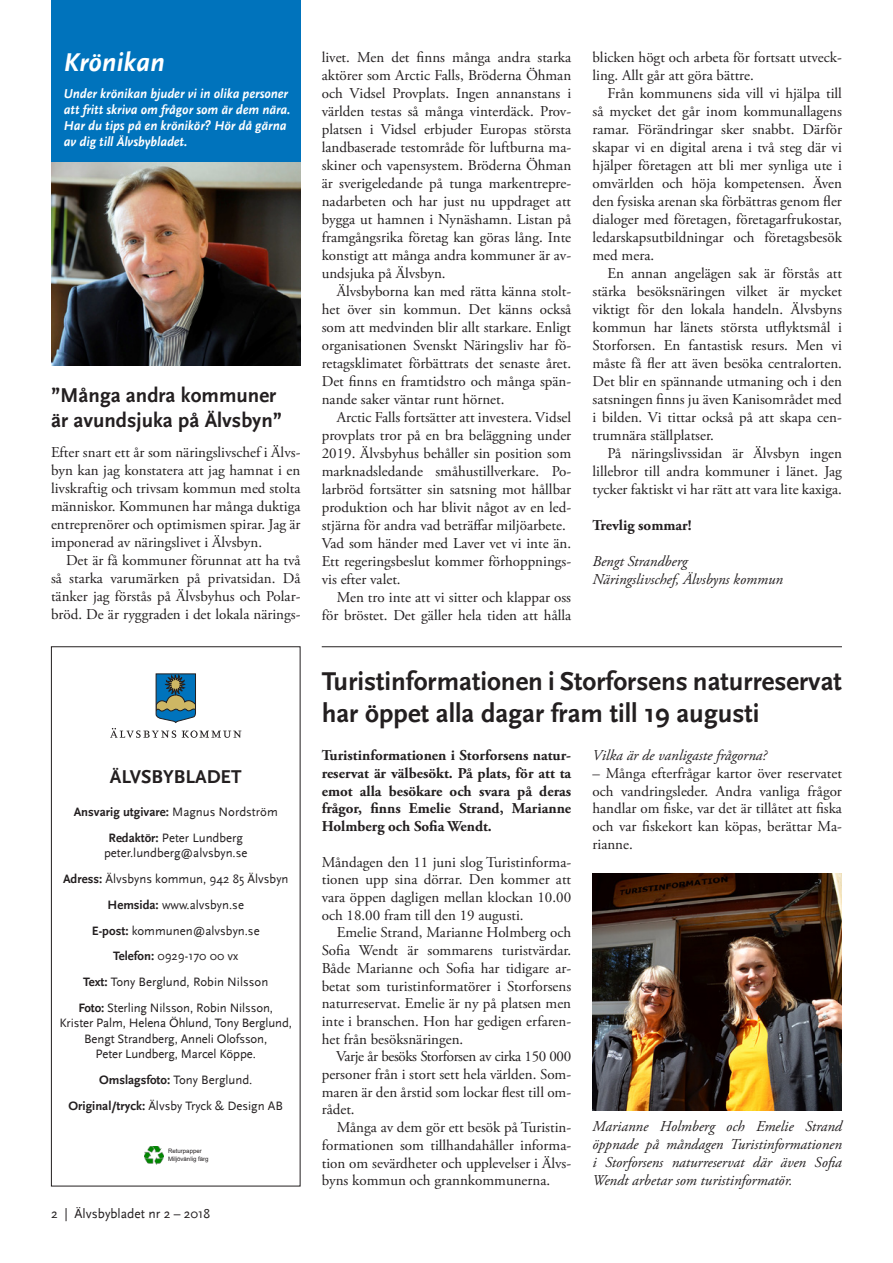
<style>
.page{position:relative;width:893px;height:1263px;background:#fff}
.page>*{position:absolute;margin:0;border:0;box-sizing:border-box;transform-origin:0 0}
.t1{font:700 27px "Scala Sans";color:#231f20}
.t2{font:italic 700 27px "Scala Sans";color:#fff}
.t3{font:700 21px "Scala Sans";color:#231f20}
.t4{font:700 19.5px "Scala Sans";color:#231f20}
.t5{font:15px/18px "Adobe Garamond Pro";color:#231f20;text-align:justify}
.t6{font:italic 15px/18px "Adobe Garamond Pro";color:#231f20;text-align:justify}
.t7{font:700 15px/17.7px "Adobe Garamond Pro";color:#231f20;text-align:justify}
.t8{font:italic 700 13.5px/15.8px "Scala Sans";color:#fff;scale:.96 1}
.t9{font:13.5px "Scala Sans";color:#231f20}
.t10{font:12.75px "Scala Sans";color:#231f20}
.t11{font:700 12.75px "Scala Sans";color:#231f20}
.t12{font:6.15px "Arial";color:#231f20}
.s1{font-weight:400}
.s2{font-weight:700}
</style>
<div class="page">
<img style="left:51px;top:162px;width:249px;height:204px">
<div style="left:51px;top:646px;width:249px;height:540px;border:1px solid #231f20"></div>
<svg style="left:110px;top:673px;width:131px;height:65px"></svg>
<img style="left:145px;top:1146px;width:18px;height:19px">
<div style="left:51px;top:0;width:249px;height:162px;background:#0073bc"></div>
<hr style="left:322px;top:646px;width:520px;height:1px;background:#231f20">
<img style="left:592px;top:874px;width:250px;height:237px">
<p class="t2" style="left:64px;top:48px;width:102px">Krönikan</p>
<p class="t8" style="left:64px;top:86px;width:238px">Under krönikan bjuder vi in olika personer att fritt skriva om frågor som är dem nära.<br>Har du tips på en krönikör? Hör då gärna</p>
<p class="t8" style="left:64px;top:134px;width:130px">av dig till Älvsbybladet.</p>
<p class="t3" style="left:51px;top:383px;width:227px">”Många andra kommuner</p>
<p class="t3" style="left:51px;top:409px;width:232px">är avundsjuka på Älvsbyn”</p>
<p class="t5" style="left:51px;top:443px;width:251px">Efter snart ett år som näringslivschef i Älvs&shy;byn kan jag konstatera att jag hamnat i en livskraftig och trivsam kommun med stolta människor. Kommunen har många duktiga entreprenörer och optimismen spirar. Jag är imponerad av näringslivet i Älvsbyn.</p>
<p class="t5" style="left:51px;top:551px;width:251px;text-indent:15px">Det är få kommuner förunnat att ha två så starka varumärken på privatsidan. Då tänker jag förstås på Älvsbyhus och Polar&shy;bröd. De är ryggraden i det lokala närings-</p>
<p class="t4" style="left:110px;top:766px;width:133px">ÄLVSBYBLADET</p>
<p class="t11" style="left:74px;top:805px;width:206px">Ansvarig utgivare: <span class="s1">Magnus Nordström</span></p>
<p class="t10" style="left:109px;top:831px;width:136px"><span class="s2">Redaktör:</span> Peter Lundberg</p>
<p class="t10" style="left:104px;top:846px;width:145px">peter.lundberg@alvsbyn.se</p>
<p class="t10" style="left:63px;top:872px;width:227px"><span class="s2">Adress:</span> Älvsbyns kommun, 942 85 Älvsbyn</p>
<p class="t10" style="left:108px;top:898px;width:138px"><span class="s2">Hemsida:</span> www.alvsbyn.se</p>
<p class="t10" style="left:92px;top:923px;width:169px"><span class="s2">E-post:</span> kommunen@alvsbyn.se</p>
<p class="t10" style="left:113px;top:949px;width:127px"><span class="s2">Telefon:</span> 0929-170 00 vx</p>
<p class="t10" style="left:83px;top:975px;width:187px"><span class="s2">Text:</span> Tony Berglund, Robin Nilsson</p>
<p class="t10" style="left:78px;top:1001px;width:196px"><span class="s2">Foto:</span> Sterling Nilsson, Robin Nilsson,</p>
<p class="t10" style="left:59px;top:1016px;width:234px">Krister Palm, Helena Öhlund, Tony Berglund,</p>
<p class="t10" style="left:84px;top:1031px;width:185px">Bengt Strandberg, Anneli Olofsson,</p>
<p class="t10" style="left:96px;top:1047px;width:162px">Peter Lundberg, Marcel Köppe.</p>
<p class="t10" style="left:99px;top:1073px;width:155px"><span class="s2">Omslagsfoto:</span> Tony Berglund.</p>
<p class="t10" style="left:69px;top:1098px;width:216px"><span class="s2">Original/tryck:</span> Älvsby Tryck &amp; Design AB</p>
<p class="t12" style="left:168px;top:1147px;width:35px">Returpapper</p>
<p class="t12" style="left:168px;top:1154px;width:42px">Miljövänlig färg</p>
<p class="t9" style="left:51px;top:1206px;width:161px">2 | Älvsbybladet nr 2 – 2018</p>
<p class="t5" style="left:322px;top:49px;width:251px">livet. Men det finns många andra starka aktörer som Arctic Falls, Bröderna Öhman och Vidsel Provplats. Ingen annanstans i världen testas så många vinterdäck. Prov&shy;platsen i Vidsel erbjuder Europas största landbaserade testområde för luftburna ma&shy;skiner och vapensystem. Bröderna Öhman är sverigeledande på tunga markentrepre&shy;nadarbeten och har just nu uppdraget att bygga ut hamnen i Nynäshamn. Listan på framgångsrika företag kan göras lång. Inte konstigt att många andra kommuner är av&shy;undsjuka på Älvsbyn.</p>
<p class="t5" style="left:322px;top:283px;width:251px;text-indent:15px">Älvsbyborna kan med rätta känna stolt&shy;het över sin kommun. Det känns också som att medvinden blir allt starkare. Enligt organisationen Svenskt Näringsliv har fö&shy;retagsklimatet förbättrats det senaste året.<br>Det finns en framtidstro och många spän&shy;nande saker väntar runt hörnet.</p>
<p class="t5" style="left:322px;top:409px;width:251px;text-indent:15px">Arctic Falls fortsätter att investera. Vidsel provplats tror på en bra beläggning under 2019. Älvsbyhus behåller sin position som marknadsledande småhustillverkare. Po&shy;larbröd fortsätter sin satsning mot hållbar produktion och har blivit något av en led&shy;stjärna för andra vad beträffar miljöarbete.</p>
<p class="t5" style="left:322px;top:535px;width:251px">Vad som händer med Laver vet vi inte än.<br>Ett regeringsbeslut kommer förhoppnings&shy;vis efter valet.</p>
<p class="t5" style="left:322px;top:589px;width:251px;text-align:right">Men tro inte att vi sitter och klappar oss för bröstet. Det gäller hela tiden att hålla</p>
<p class="t5" style="left:592px;top:49px;width:251px">blicken högt och arbeta för fortsatt utveck&shy;ling. Allt går att göra bättre.</p>
<p class="t5" style="left:592px;top:85px;width:251px;text-indent:15px">Från kommunens sida vill vi hjälpa till så mycket det går inom kommunallagens ramar. Förändringar sker snabbt. Därför skapar vi en digital arena i två steg där vi hjälper företagen att bli mer synliga ute i omvärlden och höja kompetensen. Även den fysiska arenan ska förbättras genom fler dialoger med företagen, företagarfrukostar, ledarskapsutbildningar och företagsbesök med mera.</p>
<p class="t5" style="left:592px;top:265px;width:251px;text-indent:15px">En annan angelägen sak är förstås att stärka besöksnäringen vilket är mycket viktigt för den lokala handeln. Älvsbyns kommun har länets största utflyktsmål i Storforsen. En fantastisk resurs. Men vi måste få fler att även besöka centralorten.<br>Det blir en spännande utmaning och i den satsningen finns ju även Kanisområdet med i bilden. Vi tittar också på att skapa cen&shy;trumnära ställplatser.</p>
<p class="t5" style="left:592px;top:445px;width:251px;text-indent:15px">På näringslivssidan är Älvsbyn ingen lillebror till andra kommuner i länet. Jag tycker faktiskt vi har rätt att vara lite kaxiga.</p>
<p class="t7" style="left:592px;top:517px;width:101px">Trevlig sommar!</p>
<p class="t6" style="left:592px;top:553px;width:97px">Bengt Strandberg</p>
<p class="t6" style="left:592px;top:571px;width:192px">Näringslivschef, Älvsbyns kommun</p>
<p class="t1" style="left:322px;top:666px;width:522px">Turistinformationen i Storforsens naturreservat</p>
<p class="t1" style="left:322px;top:699px;width:439px">har öppet alla dagar fram till 19 augusti</p>
<p class="t6" style="left:592px;top:747px;width:176px">Vilka är de vanligaste frågorna?</p>
<p class="t5" style="left:592px;top:765px;width:251px">– Många efterfrågar kartor över reservatet och vandringsleder. Andra vanliga frågor handlar om fiske, var det är tillåtet att fiska och var fiskekort kan köpas, berättar Ma&shy;rianne.</p>
<p class="t7" style="left:322px;top:747px;width:251px">Turistinformationen i Storforsens natur&shy;reservat är välbesökt. På plats, för att ta emot alla besökare och svara på deras frågor, finns Emelie Strand, Marianne Holmberg och Sofia Wendt.</p>
<p class="t5" style="left:322px;top:853px;width:251px">Måndagen den 11 juni slog Turistinforma&shy;tionen upp sina dörrar. Den kommer att vara öppen dagligen mellan klockan 10.00 och 18.00 fram till den 19 augusti.</p>
<p class="t5" style="left:322px;top:924px;width:251px;text-indent:15px">Emelie Strand, Marianne Holmberg och Sofia Wendt är sommarens turistvärdar.<br>Både Marianne och Sofia har tidigare ar&shy;betat som turistinformatörer i Storforsens naturreservat. Emelie är ny på platsen men inte i branschen. Hon har gedigen erfaren&shy;het från besöksnäringen.</p>
<p class="t5" style="left:322px;top:1048px;width:251px;text-indent:14px">Varje år besöks Storforsen av cirka 150 000 personer från i stort sett hela världen. Som&shy;maren är den årstid som lockar flest till om&shy;rådet.</p>
<p class="t5" style="left:322px;top:1119px;width:251px;text-indent:15px">Många av dem gör ett besök på Turistin&shy;formationen som tillhandahåller informa&shy;tion om sevärdheter och upplevelser i Älvs&shy;byns kommun och grannkommunerna.</p>
<p class="t6" style="left:592px;top:1118px;width:251px">Marianne Holmberg och Emelie Strand öppnade på måndagen Turistinformationen i Storforsens naturreservat där även Sofia Wendt arbetar som turistinformatör.</p>
</div>
